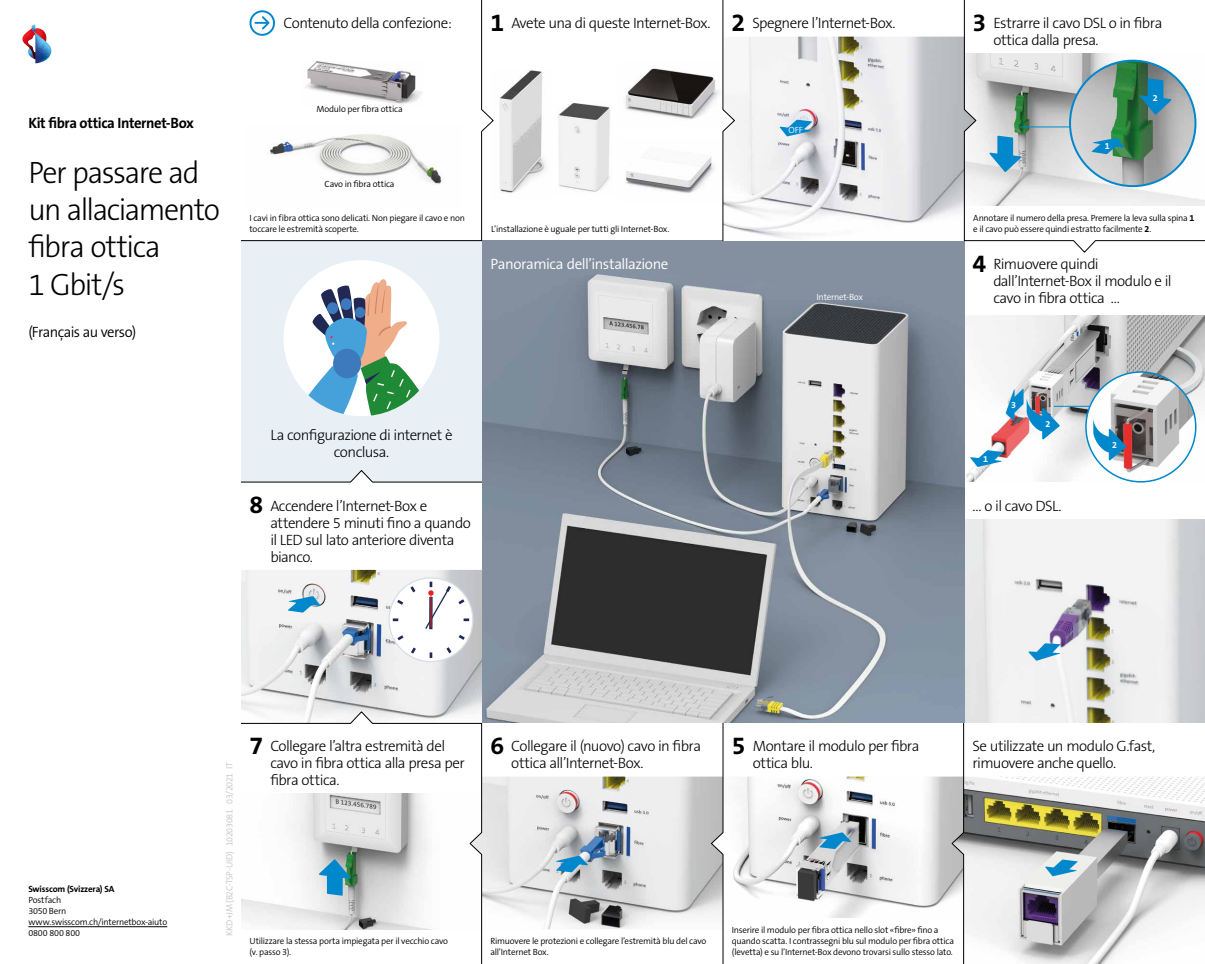
<style>
.page{position:relative;width:1205px;height:964px;background:#fff}
.page>*{position:absolute;margin:0;border:0;box-sizing:border-box;transform-origin:0 0}
.t1{font:300 31px/37.2px "The Sans B W3";letter-spacing:-.045em;color:#000}
.t2{font:700 25px "The Sans B W7";color:#000}
.t3{font:300 15px/17px "The Sans B W3";letter-spacing:-.035em;color:#000}
.t4{font:300 15px "The Sans B W4";letter-spacing:-.03em;color:#fff}
.t5{font:700 15px "The Sans B W7";letter-spacing:-.025em;color:#000}
.t6{font:300 15px "The Sans B W4";letter-spacing:-.04em;color:#000}
.t7{font:300 9px/11px "The Sans B W4";letter-spacing:-.02em;color:#000}
.t8{font:300 9px "The Sans B W4";letter-spacing:-.035em;color:#c6c6c6}
.t9{font:700 9px "The Sans B W7";letter-spacing:-.015em;color:#000}
.t10{font:300 9px "The Sans B W4";letter-spacing:-.02em;color:#fff}
.t11{font:700 9px "The Sans B W7";color:#fff}
.s1{font-family:"The Sans B W7";font-weight:700;font-size:25px}
.s2{font-family:"The Sans B W7";font-weight:700}
</style>
<div class="page">
<img style="left:483px;top:776px;width:227px;height:153px">
<div style="left:241px;top:241px;width:241px;height:228px;background:#e8f0f5"></div>
<div style="left:283px;top:260px;width:156px;height:156px;background:#fff;border-radius:50%"></div>
<svg style="left:283px;top:279px;width:156px;height:138px"></svg>
<img style="left:964px;top:519px;width:241px;height:204px">
<svg style="left:1021px;top:643px;width:47px;height:18px"></svg>
<img style="left:964px;top:316px;width:241px;height:166px">
<hr style="left:1054px;top:406px;width:46px;height:1px;background:#0087cc">
<img style="left:1086px;top:372px;width:109px;height:110px;border-radius:55px">
<div style="left:1085px;top:371px;width:111px;height:111px;border:2px solid #0087cc;border-radius:50%"></div>
<svg style="left:964px;top:449px;width:47px;height:20px"></svg>
<svg style="left:1006px;top:380px;width:53px;height:59px"></svg>
<svg style="left:1093px;top:419px;width:33px;height:41px"></svg>
<img style="left:241px;top:570px;width:241px;height:141px">
<svg style="left:280px;top:594px;width:48px;height:20px"></svg>
<div style="left:389px;top:578px;width:84px;height:84px;background:#fff;border-radius:50%"></div>
<svg style="left:394px;top:583px;width:22px;height:22px"></svg>
<svg style="left:394px;top:635px;width:22px;height:21px"></svg>
<svg style="left:393px;top:618px;width:5px;height:3px"></svg>
<svg style="left:425px;top:582px;width:44px;height:76px"></svg>
<img style="left:482px;top:241px;width:482px;height:482px">
<img style="left:270px;top:134px;width:172px;height:50px">
<img style="left:305px;top:61px;width:117px;height:43px">
<img style="left:625px;top:68px;width:95px;height:52px">
<img style="left:626px;top:156px;width:88px;height:37px">
<img style="left:558px;top:104px;width:52px;height:88px">
<img style="left:499px;top:70px;width:47px;height:123px">
<img style="left:735px;top:37px;width:228px;height:202px">
<svg style="left:771px;top:119px;width:49px;height:19px"></svg>
<img style="left:733px;top:776px;width:218px;height:142px">
<img style="left:964px;top:776px;width:241px;height:188px">
<svg style="left:1037px;top:858px;width:49px;height:20px"></svg>
<svg style="left:811px;top:830px;width:47px;height:20px"></svg>
<svg style="left:548px;top:854px;width:47px;height:19px"></svg>
<hr style="left:28px;top:926px;width:139px;height:1px;background:#000">
<svg style="left:249px;top:10px;width:26px;height:26px"></svg>
<svg style="left:22px;top:25px;width:29px;height:38px"></svg>
<hr style="left:241px;top:240px;width:241px;height:1px;background:#000">
<svg style="left:481px;top:0;width:13px;height:242px"></svg>
<svg style="left:722px;top:0;width:13px;height:242px"></svg>
<svg style="left:963px;top:0;width:242px;height:253px"></svg>
<svg style="left:951px;top:722px;width:13px;height:242px"></svg>
<svg style="left:710px;top:722px;width:14px;height:242px"></svg>
<svg style="left:241px;top:469px;width:242px;height:14px;background:#d7dee2"></svg>
<svg style="left:241px;top:711px;width:242px;height:253px"></svg>
<h3 class="t5" style="left:28px;top:113px;width:167px">Kit fibra ottica Internet-Box</h3>
<h1 class="t1" style="left:28px;top:154px;width:193px">Per passare ad un allaciamento fibra ottica<br>1 Gbit/s</h1>
<h3 class="t6" style="left:28px;top:322px;width:109px">(Français au verso)</h3>
<h3 class="t3" style="left:283px;top:15px;width:170px">Contenuto della confezione:</h3>
<h3 class="t3" style="left:490px;top:15px;width:222px"><span class="s1">1</span> Avete una di queste Internet-Box.</h3>
<h3 class="t3" style="left:731px;top:15px;width:166px"><span class="s1">2</span> Spegnere l’Internet-Box.</h3>
<p class="t7" style="left:317px;top:104px;width:88px">Modulo per fibra ottica</p>
<p class="t7" style="left:325px;top:179px;width:72px">Cavo in fibra ottica</p>
<p class="t7" style="left:249px;top:213px;width:217px">I cavi in fibra ottica sono delicati. Non piegare il cavo e non toccare le estremità scoperte.</p>
<p class="t7" style="left:491px;top:223px;width:180px">L’installazione è uguale per tutti gli Internet-Box.</p>
<h3 class="t4" style="left:490px;top:254px;width:179px">Panoramica dell’installazione</h3>
<p class="t10" style="left:788px;top:124px;width:16px">OFF</p>
<p class="t10" style="left:816px;top:291px;width:48px">Internet-Box</p>
<h3 class="t3" style="left:270px;top:427px;width:184px;text-align:center">La configurazione di internet è conclusa.</h3>
<h2 class="t2" style="left:249px;top:489px;width:15px">8</h2>
<h3 class="t3" style="left:270px;top:497px;width:202px">Accendere l’Internet-Box e attendere 5 minuti fino a quando il LED sul lato anteriore diventa bianco.</h3>
<h2 class="t2" style="left:972px;top:6px;width:15px">3</h2>
<h3 class="t3" style="left:993px;top:15px;width:171px">Estrarre il cavo DSL o in fibra ottica dalla presa.</h3>
<p class="t11" style="left:1105px;top:140px;width:6px">1</p>
<p class="t11" style="left:1153px;top:92px;width:6px">2</p>
<p class="t7" style="left:973px;top:212px;width:222px">Annotare il numero della presa. Premere la leva sulla spina <span class="s2">1 </span>e il cavo può essere quindi estratto facilmente <span class="s2">2</span>.</p>
<h2 class="t2" style="left:972px;top:247px;width:15px">4</h2>
<h3 class="t3" style="left:993px;top:256px;width:180px">Rimuovere quindi dall’Internet-Box il modulo e il cavo in fibra ottica ...</h3>
<p class="t11" style="left:1011px;top:399px;width:6px">3</p>
<p class="t11" style="left:1045px;top:418px;width:6px">2</p>
<p class="t11" style="left:1112px;top:439px;width:6px">2</p>
<p class="t11" style="left:983px;top:454px;width:6px">1</p>
<h3 class="t3" style="left:972px;top:497px;width:90px">... o il cavo DSL.</h3>
<p class="t9" style="left:28px;top:883px;width:87px">Swisscom (Svizzera) SA</p>
<p class="t7" style="left:28px;top:894px;width:140px">Postfach<br>3050 Bern www.swisscom.ch/internetbox-aiuto<br>0800 800 800</p>
<p class="t8" style="left:224px;top:935px;width:175px;rotate:-90deg">KKD+JM (B2C-TSP-UID) 10203081 03/2021 IT</p>
<h2 class="t2" style="left:249px;top:729px;width:15px">7</h2>
<h2 class="t2" style="left:490px;top:729px;width:15px">6</h2>
<h3 class="t3" style="left:753px;top:737px;width:168px">Montare il modulo per fibra ottica blu.</h3>
<h3 class="t3" style="left:270px;top:737px;width:176px">Collegare l’altra estremità del</h3>
<h2 class="t2" style="left:732px;top:729px;width:15px">5</h2>
<h3 class="t3" style="left:270px;top:754px;width:196px">cavo in fibra ottica alla presa per fibra ottica.</h3>
<h3 class="t3" style="left:511px;top:737px;width:191px">Collegare il (nuovo) cavo in fibra ottica all’Internet-Box.</h3>
<p class="t7" style="left:249px;top:936px;width:200px">Utilizzare la stessa porta impiegata per il vecchio cavo (v. passo 3).</p>
<p class="t7" style="left:490px;top:936px;width:217px">Rimuovere le protezioni e collegare l’estremità blu del cavo all’Internet Box.</p>
<p class="t7" style="left:732px;top:925px;width:224px">Inserire il modulo per fibra ottica nello slot «fibre» fino a quando scatta. I contrassegni blu sul modulo per fibra ottica (levetta) e su l’Internet-Box devono trovarsi sullo stesso lato.</p>
<h3 class="t3" style="left:972px;top:737px;width:184px">Se utilizzate un modulo G.fast, rimuovere anche quello.</h3>
</div>
